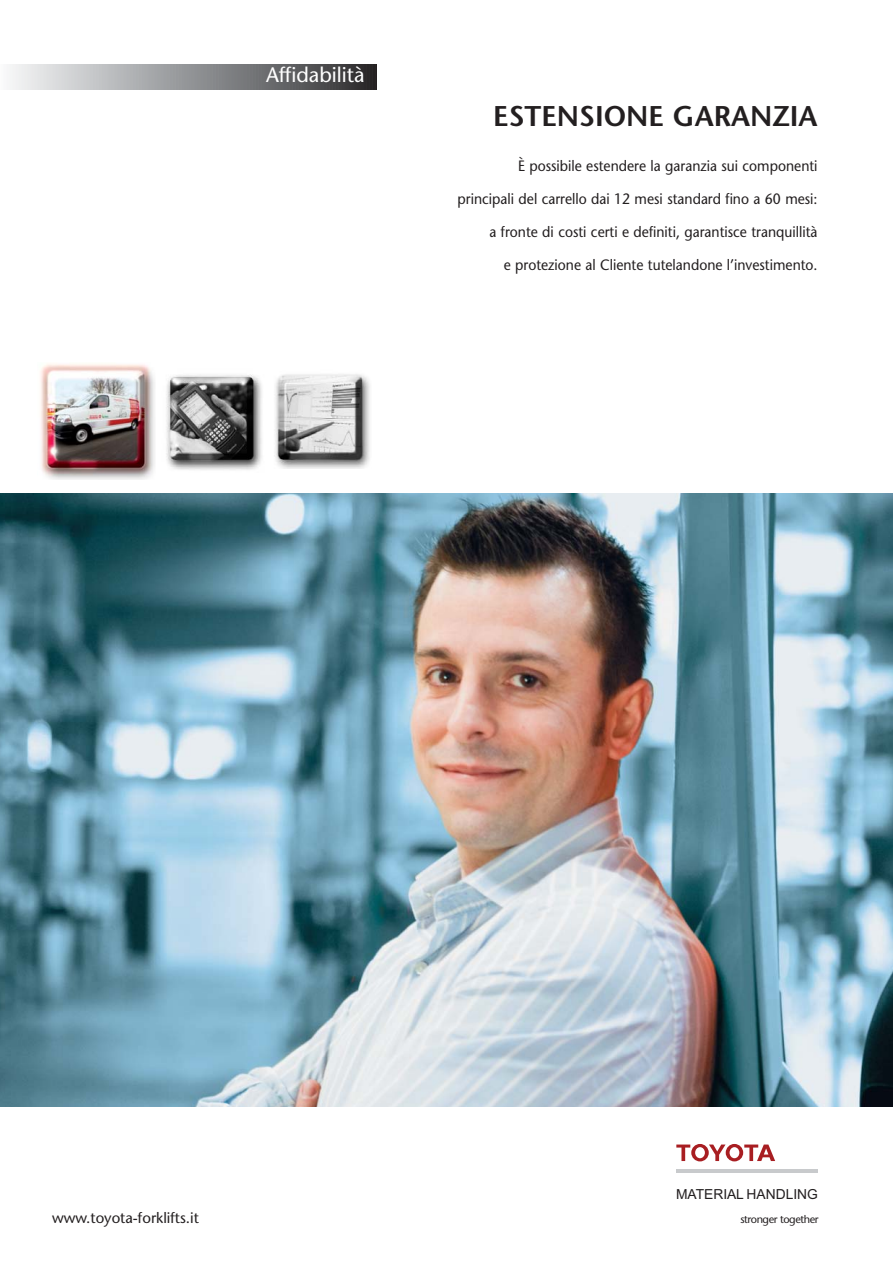
<style>
.page{position:relative;width:893px;height:1263px;background:#fff}
.page>*{position:absolute;margin:0;border:0;box-sizing:border-box;transform-origin:0 0}
.t1{font:600 28.5px "Stone Sans";color:#231f20}
.t2{font:21px "Stone Sans";color:#fff}
.t3{font:15px "Stone Sans";color:#231f20;scale:.93 1}
.t4{font:15px "Stone Sans";color:#231f20}
.t5{font:13.8px "Arial";color:#231f20}
.t6{font:10.95px "Stone Sans";letter-spacing:-.04em;color:#231f20}
</style>
<div class="page">
<img style="left:166px;top:374px;width:96px;height:96px">
<img style="left:274px;top:374px;width:96px;height:94px">
<svg style="left:676px;top:1144px;width:99px;height:17px"></svg>
<hr style="left:676px;top:1169px;width:141px;height:3px;background:#c8cacc">
<img style="left:0;top:494px;width:893px;height:612px">
<svg style="left:10px;top:64px;width:367px;height:26px;background:#909193"></svg>
<img style="left:40px;top:364px;width:115px;height:115px">
<h2 class="t2" style="left:266px;top:67px;width:100px">Affidabilità</h2>
<h1 class="t1" style="left:493px;top:105px;width:326px">ESTENSIONE GARANZIA</h1>
<p class="t3" style="left:518px;top:160px;width:324px">È possibile estendere la garanzia sui componenti</p>
<p class="t3" style="left:458px;top:193px;width:389px">principali del carrello dai 12 mesi standard fino a 60 mesi:</p>
<p class="t3" style="left:489px;top:226px;width:354px">a fronte di costi certi e definiti, garantisce tranquillità</p>
<p class="t3" style="left:504px;top:259px;width:339px">e protezione al Cliente tutelandone l’investimento.</p>
<p class="t4" style="left:52px;top:1212px;width:148px">www.toyota-forklifts.it</p>
<p class="t5" style="left:676px;top:1186px;width:144px">MATERIAL HANDLING</p>
<p class="t6" style="left:740px;top:1215px;width:80px">stronger together</p>
</div>
